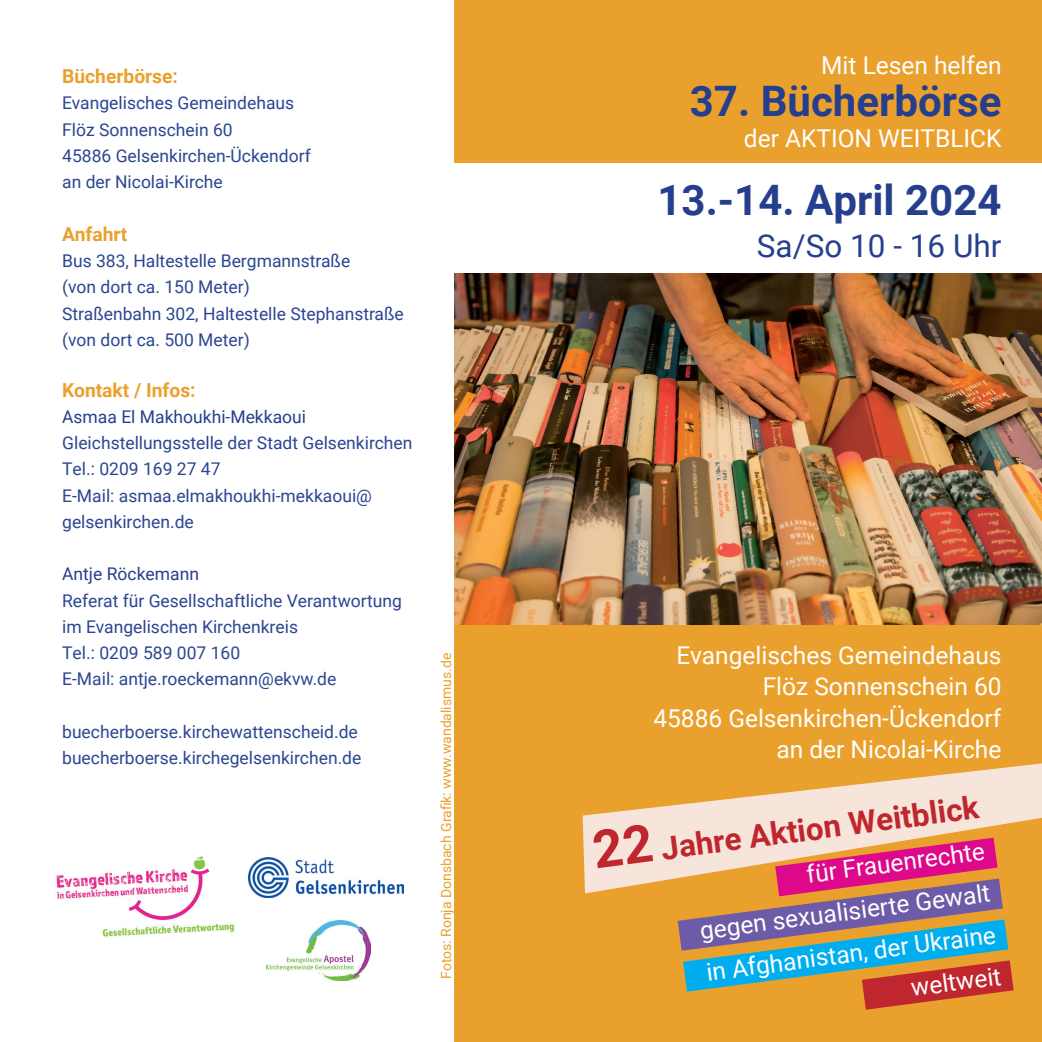
<style>
.page{position:relative;width:1042px;height:1042px;background:#fff}
.page>*{position:absolute;margin:0;border:0;box-sizing:border-box;transform-origin:0 0}
.t1{font:700 42px "Roboto";color:#253f8e}
.t2{font:700 31.5px "Roboto";color:#c0262d}
.t3{font:31.5px "Roboto";color:#253f8e}
.t4{font:24.5px "Roboto";color:#fff}
.t5{font:700 19.25px "Roboto";color:#eaa02c}
.t6{font:17.5px/26.2px "Roboto";color:#2a4692}
.t7{font:17.5px "Roboto";color:#253f8e}
.t8{font:14px "Roboto";color:#eaa02c}
.s1{font-size:52.5px}
</style>
<div class="page">
<div style="left:455px;top:0;width:587px;height:1042px;background:#eaa02c"></div>
<img style="left:56px;top:856px;width:178px;height:81px">
<img style="left:248px;top:857px;width:156px;height:41px">
<img style="left:267px;top:920px;width:104px;height:61px">
<svg style="left:582px;top:763px;width:460px;height:130px;fill:#f7e5dc"></svg>
<svg style="left:678px;top:837px;width:335px;height:173px"></svg>
<img style="left:455px;top:273px;width:587px;height:351px">
<div style="left:437px;top:164px;width:605px;height:109px;background:#fff"></div>
<p class="t5" style="left:62px;top:63px;width:117px">Bücherbörse:</p>
<p class="t6" style="left:62px;top:89px;width:234px">Evangelisches Gemeindehaus</p>
<p class="t6" style="left:62px;top:116px;width:172px">Flöz Sonnenschein 60</p>
<p class="t6" style="left:62px;top:142px;width:250px">45886 Gelsenkirchen-Ückendorf</p>
<p class="t6" style="left:62px;top:168px;width:162px">an der Nicolai-Kirche</p>
<p class="t5" style="left:62px;top:220px;width:67px">Anfahrt</p>
<p class="t6" style="left:62px;top:247px;width:290px">Bus 383, Haltestelle Bergmannstraße</p>
<p class="t6" style="left:62px;top:273px;width:189px">(von dort ca. 150 Meter)</p>
<p class="t6" style="left:62px;top:299px;width:343px">Straßenbahn 302, Haltestelle Stephanstraße</p>
<p class="t6" style="left:62px;top:326px;width:189px">(von dort ca. 500 Meter)</p>
<p class="t5" style="left:62px;top:376px;width:135px">Kontakt / Infos:</p>
<p class="t7" style="left:62px;top:404px;width:245px">Asmaa El Makhoukhi-Mekkaoui</p>
<p class="t6" style="left:62px;top:429px;width:352px">Gleichstellungsstelle der Stadt Gelsenkirchen</p>
<p class="t6" style="left:62px;top:455px;width:160px">Tel.: 0209 169 27 47</p>
<p class="t6" style="left:62px;top:481px;width:311px">E-Mail: asmaa.elmakhoukhi-mekkaoui@ gelsenkirchen.de</p>
<p class="t7" style="left:62px;top:562px;width:138px">Antje Röckemann</p>
<p class="t6" style="left:62px;top:586px;width:341px">Referat für Gesellschaftliche Verantwortung</p>
<p class="t6" style="left:62px;top:613px;width:237px">im Evangelischen Kirchenkreis</p>
<p class="t6" style="left:62px;top:639px;width:180px">Tel.: 0209 589 007 160</p>
<p class="t6" style="left:62px;top:665px;width:276px">E-Mail: antje.roeckemann@ekvw.de</p>
<p class="t6" style="left:62px;top:718px;width:297px">buecherboerse.kirchewattenscheid.de</p>
<p class="t6" style="left:62px;top:744px;width:301px">buecherboerse.kirchegelsenkirchen.de</p>
<p class="t4" style="left:821px;top:48px;width:182px">Mit Lesen helfen</p>
<p class="t1" style="left:690px;top:71px;width:313px">37. Bücherbörse</p>
<p class="t4" style="left:744px;top:121px;width:259px">der AKTION WEITBLICK</p>
<p class="t1" style="left:657px;top:171px;width:346px">13.-14. April 2024</p>
<p class="t3" style="left:757px;top:224px;width:246px">Sa/So 10 - 16 Uhr</p>
<p class="t8" style="left:436px;top:979px;width:328px;rotate:-90deg">Fotos: Ronja Donsbach Grafik: www.wandalismus.de</p>
<p class="t4" style="left:676px;top:638px;width:326px">Evangelisches Gemeindehaus</p>
<p class="t4" style="left:763px;top:669px;width:240px">Flöz Sonnenschein 60</p>
<p class="t4" style="left:653px;top:701px;width:349px">45886 Gelsenkirchen-Ückendorf</p>
<p class="t4" style="left:776px;top:732px;width:226px">an der Nicolai-Kirche</p>
<p class="t2" style="left:591px;top:837px;width:390px;rotate:-8deg"><span class="s1">22</span> Jahre Aktion Weitblick</p>
<p class="t4" style="left:804px;top:858px;width:181px;rotate:-8deg">für Frauenrechte</p>
<p class="t4" style="left:698px;top:915px;width:294px;rotate:-8deg">gegen sexualisierte Gewalt</p>
<p class="t4" style="left:704px;top:956px;width:293px;rotate:-8deg">in Afghanistan, der Ukraine</p>
<p class="t4" style="left:908px;top:971px;width:92px;rotate:-8deg">weltweit</p>
</div>
